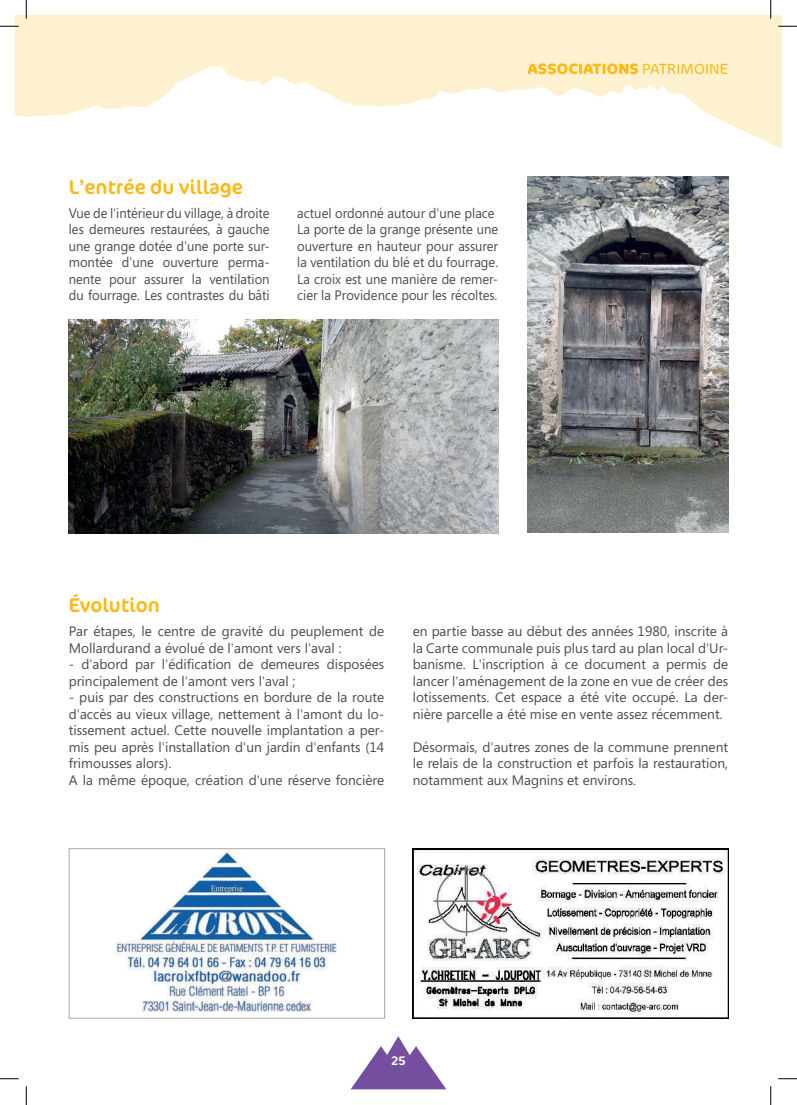
<style>
.page{position:relative;width:797px;height:1105px;background:#fff}
.page>*{position:absolute;margin:0;border:0;box-sizing:border-box;transform-origin:0 0}
.t1{font:20px "Cocon Pro";color:#fcb814}
.t2{font:700 15px "Cocon Pro";letter-spacing:.01em;color:#fcb814}
.t3{font:13.75px/16.5px "Segoe";color:#4b4c4d}
.t4{font:13.75px/16.5px "Segoe";color:#4b4c4d;text-align:justify;scale:.95 1}
.t5{font:12.5px "Cocon Pro";color:#fff}
.s1{font-weight:300}
</style>
<div class="page">
<svg style="left:27px;top:15px;width:754px;height:134px;fill:#fef1d0"></svg>
<img style="left:412px;top:849px;width:316px;height:169px">
<img style="left:117px;top:850px;width:220px;height:162px">
<div style="left:69px;top:848px;width:316px;height:170px;border:1px solid #a8a9ad"></div>
<svg style="left:351px;top:1036px;width:95px;height:53px"></svg>
<img style="left:527px;top:176px;width:201px;height:357px">
<img style="left:69px;top:319px;width:429px;height:214px">
<svg style="left:778px;top:25px;width:19px;height:2px"></svg>
<svg style="left:0;top:1078px;width:19px;height:1px"></svg>
<svg style="left:778px;top:1078px;width:19px;height:1px"></svg>
<svg style="left:0;top:0;width:27px;height:117px"></svg>
<svg style="left:25px;top:1086px;width:2px;height:19px"></svg>
<svg style="left:770px;top:0;width:1px;height:19px"></svg>
<svg style="left:770px;top:1086px;width:1px;height:19px"></svg>
<p class="t2" style="left:528px;top:60px;width:202px">ASSOCIATIONS <span class="s1">PATRIMOINE</span></p>
<h1 class="t1" style="left:69px;top:175px;width:175px">L’entrée du village</h1>
<p class="t4" style="left:69px;top:206px;width:213px">Vue de l'intérieur du village, à droite les demeures restaurées, à gauche une grange dotée d'une porte sur&shy;montée d'une ouverture perma&shy;nente pour assurer la ventilation du fourrage. Les contrastes du bâti</p>
<p class="t4" style="left:297px;top:206px;width:213px;text-align:left">actuel ordonné autour d'une place La porte de la grange présente une ouverture en hauteur pour assurer la ventilation du blé et du fourrage.<br>La croix est une manière de remer&shy;cier la Providence pour les récoltes.</p>
<h1 class="t1" style="left:69px;top:593px;width:93px">Évolution</h1>
<p class="t3" style="left:69px;top:624px;width:317px">Par étapes, le centre de gravité du peuplement de<br>Mollardurand a évolué de l'amont vers l'aval :</p>
<p class="t3" style="left:69px;top:656px;width:317px">- d'abord par l'édiication de demeures disposées principalement de l'amont vers l'aval ;</p>
<p class="t3" style="left:69px;top:690px;width:317px">- puis par des constructions en bordure de la route d'accès au vieux village, nettement à l'amont du lo&shy;tissement actuel. Cette nouvelle implantation a per&shy;mis peu après l'installation d'un jardin d'enfants (14 frimousses alors).<br>A la même époque, création d'une réserve foncière</p>
<p class="t3" style="left:412px;top:624px;width:317px;text-align:justify">en partie basse au début des années 1980, inscrite à la Carte communale puis plus tard au plan local d'Ur&shy;banisme. L'inscription à ce document a permis de lancer l'aménagement de la zone en vue de créer des lotissements. Cet espace a été vite occupé. La der&shy;nière parcelle a été mise en vente assez récemment.</p>
<p class="t3" style="left:412px;top:740px;width:317px;text-align:justify">Désormais, d'autres zones de la commune prennent le relais de la construction et parfois la restauration, notamment aux Magnins et environs.</p>
<p class="t5" style="left:391px;top:1053px;width:16px">25</p>
</div>
